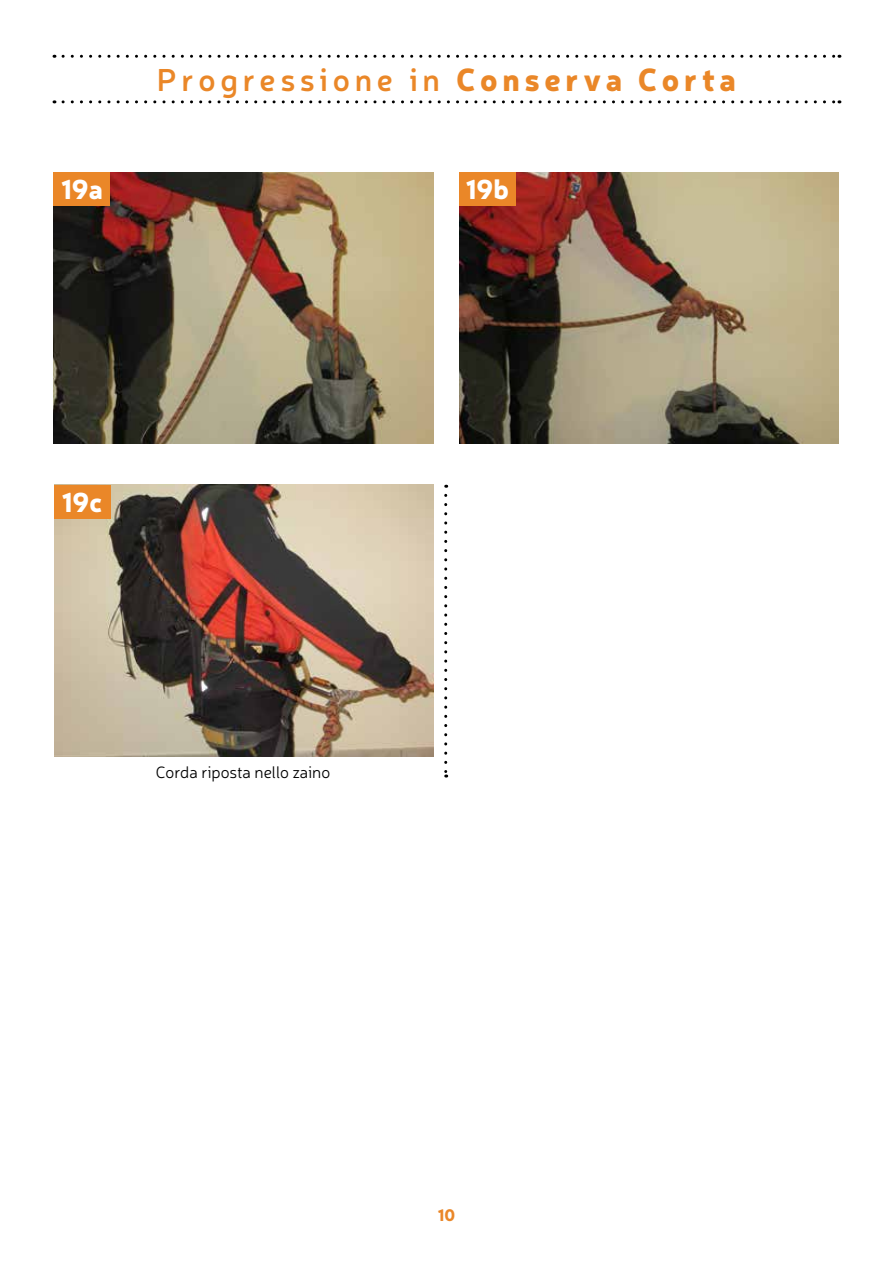
<style>
.page{position:relative;width:893px;height:1263px;background:#fff}
.page>*{position:absolute;margin:0;border:0;box-sizing:border-box;transform-origin:0 0}
.t1{font:600 31.5px "Neris";letter-spacing:.15em;color:#ea8728}
.t2{font:900 27px "Neris";color:#fff}
.t3{font:300 16.5px "Neris";color:#000}
.t4{font:900 16.5px "Neris";color:#ea8728}
.s1{font-weight:900}
</style>
<div class="page">
<svg style="left:444px;top:495px;width:3px;height:282px"></svg>
<img style="left:459px;top:172px;width:380px;height:272px">
<img style="left:54px;top:485px;width:380px;height:271px">
<img style="left:54px;top:172px;width:379px;height:272px">
<div style="left:54px;top:172px;width:56px;height:34px;background:#ea8728"></div>
<div style="left:54px;top:485px;width:56px;height:34px;background:#ea8728"></div>
<div style="left:459px;top:172px;width:56px;height:34px;background:#ea8728"></div>
<svg style="left:63px;top:55px;width:777px;height:3px"></svg>
<svg style="left:63px;top:100px;width:777px;height:3px"></svg>
<p class="t2" style="left:61px;top:170px;width:43px">19a</p>
<p class="t1" style="left:157px;top:58px;width:581px">Progressione in <span class="s1">Conserva Corta</span></p>
<p class="t2" style="left:466px;top:170px;width:45px">19b</p>
<p class="t2" style="left:62px;top:482px;width:42px">19c</p>
<p class="t3" style="left:156px;top:761px;width:176px">Corda riposta nello zaino</p>
<p class="t4" style="left:438px;top:1203px;width:19px">10</p>
</div>
